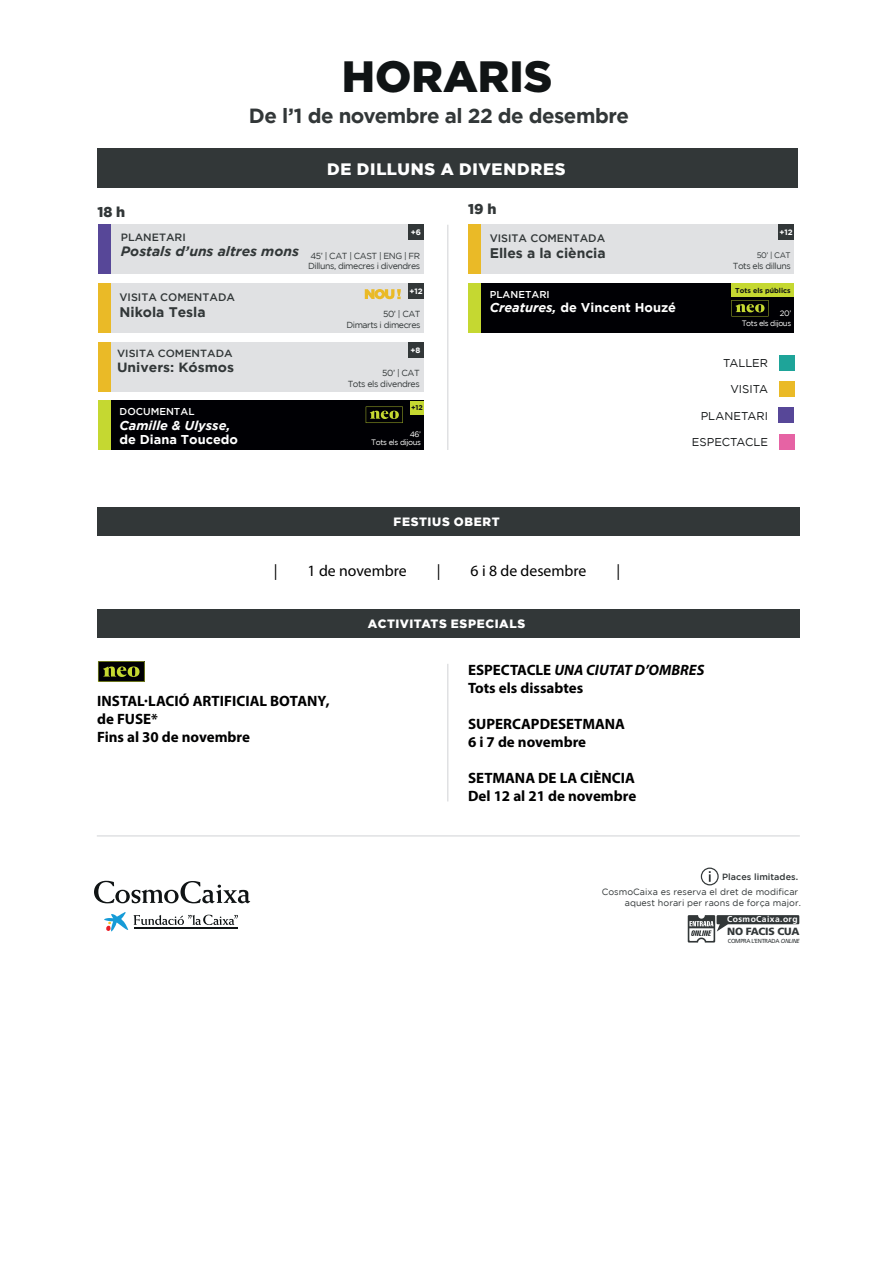
<style>
.page{position:relative;width:893px;height:1263px;background:#fff}
.page>*{position:absolute;margin:0;border:0;box-sizing:border-box;transform-origin:0 0}
.t1{font:900 43.8px "Gotham HTF";color:#101415}
.t2{font:700 20.4px "Gotham";letter-spacing:-.025em;color:#323738}
.t3{font:900 16.5px "Gotham";letter-spacing:.04em;color:#fff}
.t4{font:15.75px "Myriad Pro";color:#000001}
.t5{font:700 15px/18px "Myriad Pro";color:#000001}
.t6{font:900 14.25px "Gotham";color:#323738}
.t7{font:700 13.95px "Gotham";color:#323738}
.t8{font:italic 700 13.5px "Gotham";color:#323738}
.t9{font:700 13.35px "Gotham";color:#323738;scale:1.04 1}
.t10{font:700 12.75px "Gotham";color:#fff}
.t11{font:italic 700 12.75px "Gotham";color:#fff}
.t12{font:900 12px "Gotham";letter-spacing:.045em;color:#fff}
.t13{font:11.4px "Gotham";letter-spacing:-.005em;color:#111415}
.t14{font:500 10.8px "Gotham";color:#323738}
.t15{font:500 10.5px "Gotham";color:#323738}
.t16{font:500 10.35px "Gotham";color:#323738;scale:1.04 1}
.t17{font:900 10.35px "La Caixa Frutiger";letter-spacing:-.025em;color:#323738}
.t18{font:500 9.9px "Gotham";color:#fff}
.t19{font:9px/10.8px "Gotham";letter-spacing:.005em;color:#323738;text-align:right}
.t20{font:500 9px "Gotham";letter-spacing:.005em;color:#323738}
.t21{font:8.7px/10.5px "Gotham";letter-spacing:-.05em;color:#323738;text-align:right}
.t22{font:700 8.55px "La Caixa Frutiger";letter-spacing:.05em;color:#fff}
.t23{font:7.95px "Gotham";color:#323738}
.t24{font:7.8px/8.2px "Gotham";letter-spacing:-.05em;color:#fff;text-align:right}
.t25{font:700 7.8px "Gotham";color:#fff}
.t26{font:700 7.05px "Gotham";color:#101315}
.t27{font:5.85px "La Caixa Frutiger";letter-spacing:-.055em;color:#323738}
.s1{font-style:italic}
</style>
<div class="page">
<svg style="left:104px;top:912px;width:134px;height:19px"></svg>
<hr style="left:134px;top:928px;width:103px;height:1px;background:#101415">
<svg style="left:94px;top:881px;width:156px;height:22px"></svg>
<hr style="left:97px;top:835px;width:703px;height:2px;background:#e0e1e3">
<svg style="left:688px;top:915px;width:111px;height:27px"></svg>
<svg style="left:701px;top:867px;width:18px;height:18px"></svg>
<svg style="left:98px;top:661px;width:47px;height:21px"></svg>
<hr style="left:447px;top:225px;width:1px;height:225px;background:#e0e1e3">
<div style="left:97px;top:507px;width:703px;height:29px;background:#323738"></div>
<div style="left:97px;top:609px;width:703px;height:29px;background:#323738"></div>
<hr style="left:447px;top:664px;width:1px;height:137px;background:#e0e1e3">
<div style="left:779px;top:381px;width:16px;height:15px;background:#eaba27"></div>
<div style="left:779px;top:355px;width:16px;height:15px;background:#1ea499"></div>
<div style="left:778px;top:407px;width:16px;height:15px;background:#574798"></div>
<div style="left:779px;top:434px;width:15px;height:15px;background:#e663a4"></div>
<div style="left:97px;top:149px;width:700px;height:39px;background:#323738"></div>
<div style="left:98px;top:225px;width:326px;height:49px;background:#e0e1e3"></div>
<div style="left:98px;top:225px;width:13px;height:49px;background:#574798"></div>
<div style="left:408px;top:225px;width:16px;height:15px;background:#323738"></div>
<div style="left:98px;top:284px;width:326px;height:49px;background:#e0e1e3"></div>
<div style="left:98px;top:284px;width:13px;height:49px;background:#eaba27"></div>
<div style="left:408px;top:284px;width:16px;height:15px;background:#323738"></div>
<div style="left:98px;top:342px;width:326px;height:49px;background:#e0e1e3"></div>
<div style="left:98px;top:342px;width:13px;height:49px;background:#eaba27"></div>
<div style="left:408px;top:342px;width:16px;height:16px;background:#323738"></div>
<div style="left:98px;top:401px;width:326px;height:49px;background:#000004"></div>
<div style="left:98px;top:401px;width:13px;height:49px;background:#c5d831"></div>
<div style="left:410px;top:401px;width:14px;height:13px;background:#c5d831"></div>
<svg style="left:366px;top:407px;width:37px;height:16px"></svg>
<div style="left:468px;top:284px;width:326px;height:49px;background:#000004"></div>
<div style="left:468px;top:284px;width:13px;height:49px;background:#c5d831"></div>
<div style="left:731px;top:284px;width:63px;height:13px;background:#c5d831"></div>
<svg style="left:731px;top:300px;width:37px;height:16px"></svg>
<div style="left:468px;top:225px;width:326px;height:49px;background:#e0e1e3"></div>
<div style="left:468px;top:225px;width:13px;height:49px;background:#eaba27"></div>
<div style="left:778px;top:225px;width:16px;height:15px;background:#323738"></div>
<svg style="left:365px;top:289px;width:36px;height:10px"></svg>
<p class="t6" style="left:97px;top:204px;width:29px">18 h</p>
<h1 class="t1" style="left:342px;top:51px;width:212px">HORARIS</h1>
<h2 class="t2" style="left:249px;top:104px;width:382px">De l’1 de novembre al 22 de desembre</h2>
<p class="t3" style="left:327px;top:159px;width:240px">DE DILLUNS A DIVENDRES</p>
<p class="t6" style="left:468px;top:201px;width:30px">19 h</p>
<p class="t15" style="left:121px;top:231px;width:67px">PLANETARI</p>
<p class="t8" style="left:121px;top:243px;width:180px">Postals d’uns altres mons</p>
<p class="t25" style="left:411px;top:228px;width:12px">+6</p>
<p class="t21" style="left:308px;top:250px;width:114px;text-align:left">45’ | CAT | CAST | ENG | FR<br>Dilluns, dimecres i divendres</p>
<p class="t25" style="left:409px;top:287px;width:15px">+12</p>
<p class="t14" style="left:119px;top:291px;width:117px">VISITA COMENTADA</p>
<p class="t7" style="left:119px;top:303px;width:88px">Nikola Tesla</p>
<p class="t21" style="left:346px;top:309px;width:76px">50’ | CAT<br>Dimarts i dimecres</p>
<p class="t16" style="left:117px;top:348px;width:113px">VISITA COMENTADA</p>
<p class="t9" style="left:117px;top:360px;width:114px">Univers: Kósmos</p>
<p class="t25" style="left:410px;top:345px;width:11px">+8</p>
<p class="t21" style="left:348px;top:368px;width:74px">50’ | CAT<br>Tots els divendres</p>
<p class="t26" style="left:411px;top:404px;width:13px">+12</p>
<p class="t18" style="left:120px;top:406px;width:76px">DOCUMENTAL</p>
<p class="t11" style="left:120px;top:418px;width:112px">Camille &amp; Ulysse,</p>
<p class="t10" style="left:120px;top:432px;width:120px">de Diana Toucedo</p>
<p class="t24" style="left:371px;top:430px;width:51px">46’<br>Tots els dijous</p>
<p class="t25" style="left:780px;top:228px;width:15px">+12</p>
<p class="t14" style="left:490px;top:232px;width:117px">VISITA COMENTADA</p>
<p class="t7" style="left:490px;top:245px;width:118px">Elles a la ciència</p>
<p class="t23" style="left:757px;top:251px;width:36px">50’ | CAT</p>
<p class="t21" style="left:733px;top:260px;width:59px">Tots els dilluns</p>
<p class="t18" style="left:490px;top:289px;width:61px">PLANETARI</p>
<p class="t10" style="left:490px;top:300px;width:188px"><span class="s1">Creatures,</span> de Vincent Houzé</p>
<p class="t26" style="left:735px;top:286px;width:57px">Tots els públics</p>
<p class="t24" style="left:742px;top:308px;width:51px;line-height:10.5px">20’<br>Tots els dijous</p>
<p class="t13" style="left:723px;top:356px;width:46px">TALLER</p>
<p class="t13" style="left:730px;top:383px;width:39px">VISITA</p>
<p class="t13" style="left:701px;top:409px;width:69px">PLANETARI</p>
<p class="t13" style="left:692px;top:436px;width:78px">ESPECTACLE</p>
<p class="t12" style="left:394px;top:515px;width:108px">FESTIUS OBERT</p>
<p class="t4" style="left:274px;top:561px;width:5px">|</p>
<p class="t4" style="left:308px;top:561px;width:101px">1 de novembre</p>
<p class="t4" style="left:437px;top:561px;width:5px">|</p>
<p class="t4" style="left:471px;top:561px;width:117px">6 i 8 de desembre</p>
<p class="t4" style="left:617px;top:561px;width:5px">|</p>
<p class="t5" style="left:97px;top:691px;width:234px">INSTAL·LACIÓ ARTIFICIAL BOTANY, de FUSE*<br>Fins al 30 de novembre</p>
<p class="t12" style="left:368px;top:617px;width:159px">ACTIVITATS ESPECIALS</p>
<p class="t5" style="left:468px;top:661px;width:238px">ESPECTACLE <span class="s1">UNA CIUTAT D’OMBRES<br></span>Tots els dissabtes</p>
<p class="t5" style="left:468px;top:715px;width:158px">SUPERCAPDESETMANA<br>6 i 7 de novembre</p>
<p class="t5" style="left:468px;top:769px;width:170px">SETMANA DE LA CIÈNCIA<br>Del 12 al 21 de novembre</p>
<p class="t20" style="left:722px;top:872px;width:77px">Places limitades.</p>
<p class="t19" style="left:602px;top:886px;width:201px">CosmoCaixa es reserva el dret de modificar aquest horari per raons de força major.</p>
<p class="t22" style="left:727px;top:914px;width:72px">CosmoCaixa.org</p>
<p class="t17" style="left:727px;top:925px;width:74px">NO FACIS CUA</p>
<p class="t27" style="left:728px;top:937px;width:73px">COMPRA L’ENTRADA <span class="s1">ONLINE</span></p>
</div>
